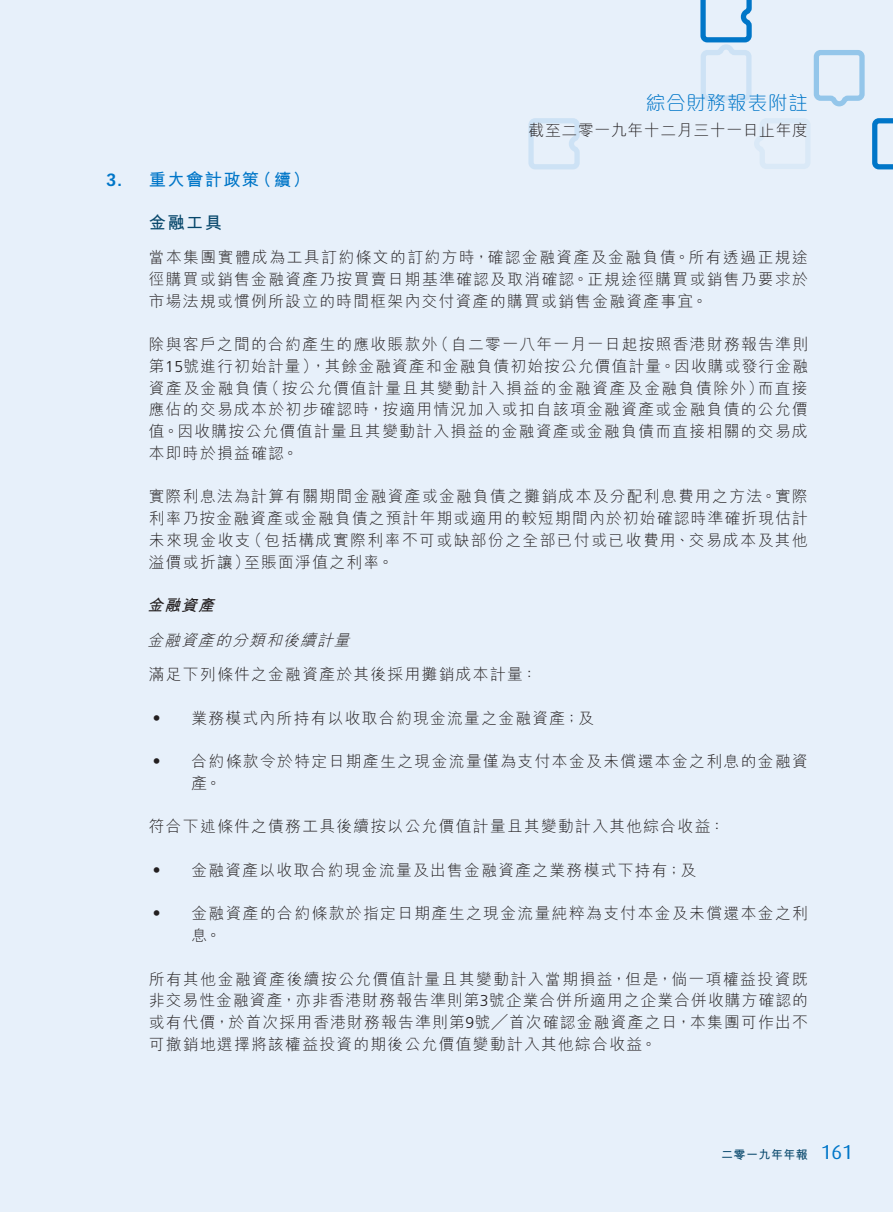
<style>
.page{position:relative;width:893px;height:1212px;background:#e7f0fa}
.page>*{position:absolute;margin:0;border:0;box-sizing:border-box;transform-origin:0 0}
.t1{font:300 19.5px "M Elle HK";letter-spacing:.045em;color:#0076c8}
.Heading_1{font:700 17.25px "M Hei HK";letter-spacing:.08em;color:#0076c8}
.Heading_2{font:700 17.25px "M Hei HK";color:#07476b}
.Body_Text{font:300 15.75px/21.8px "M Hei HK";letter-spacing:.085em;color:#231f20;text-align:justify}
.Body_Text-2{font:300 15.75px "M Hei HK";letter-spacing:.045em;color:#231f20}
.Heading_4{font:italic 300 15.75px "M Hei HK";color:#231f20}
.Heading_3{font:italic 700 15.75px "M Hei HK";color:#231f20}
.t2{font:700 12px "M Hei HK";letter-spacing:.04em;color:#07476b}
.s1{font-family:"Vectora LT Std"}
.s2{font-family:"Frutiger LT Std"}
.s3{font-family:"Dax";font-weight:400;font-size:20.25px;color:#0076c8}
</style>
<div class="page">
<svg style="left:813px;top:50px;width:52px;height:57px"></svg>
<svg style="left:872px;top:118px;width:21px;height:51px"></svg>
<svg style="left:700px;top:0;width:52px;height:101px"></svg>
<svg style="left:754px;top:118px;width:56px;height:51px"></svg>
<svg style="left:528px;top:118px;width:52px;height:51px"></svg>
<p class="t1" style="left:646px;top:93px;width:164px">綜合財務報表附註</p>
<p class="Body_Text-2" style="left:529px;top:122px;width:281px">截至二零一九年十二月三十一日止年度</p>
<p class="Heading_1" style="left:106px;top:167px;width:205px"><span class="s1">3.</span> 重大會計政策（續）</p>
<p class="Heading_2" style="left:149px;top:210px;width:75px">金融工具</p>
<p class="Body_Text" style="left:149px;top:246px;width:660px">當本集團實體成為工具訂約條文的訂約方時，確認金融資產及金融負債。所有透過正規途徑購買或銷售金融資產乃按買賣日期基準確認及取消確認。正規途徑購買或銷售乃要求於市場法規或慣例所設立的時間框架內交付資產的購買或銷售金融資產事宜。</p>
<p class="Body_Text" style="left:149px;top:333px;width:661px">除與客戶之間的合約產生的應收賬款外（自二零一八年一月一日起按照香港財務報告準則第<span class="s2">15</span>號進行初始計量），其餘金融資產和金融負債初始按公允價值計量。因收購或發行金融資產及金融負債（按公允價值計量且其變動計入損益的金融資產及金融負債除外）而直接應佔的交易成本於初步確認時，按適用情況加入或扣自該項金融資產或金融負債的公允價值。因收購按公允價值計量且其變動計入損益的金融資產或金融負債而直接相關的交易成本即時於損益確認。</p>
<p class="Body_Text" style="left:149px;top:485px;width:661px">實際利息法為計算有關期間金融資產或金融負債之攤銷成本及分配利息費用之方法。實際利率乃按金融資產或金融負債之預計年期或適用的較短期間內於初始確認時準確折現估計未來現金收支（包括構成實際利率不可或缺部份之全部已付或已收費用、交易成本及其他溢價或折讓）至賬面淨值之利率。</p>
<p class="Heading_3" style="left:147px;top:594px;width:74px">金融資產</p>
<p class="Heading_4" style="left:147px;top:632px;width:208px">金融資產的分類和後續計量</p>
<p class="Body_Text" style="left:149px;top:663px;width:390px">滿足下列條件之金融資產於其後採用攤銷成本計量：</p>
<p class="Body_Text" style="left:149px;top:707px;width:17px">‧</p>
<p class="Body_Text" style="left:191px;top:707px;width:404px">業務模式內所持有以收取合約現金流量之金融資產；及</p>
<p class="Body_Text" style="left:149px;top:750px;width:17px">‧</p>
<p class="Body_Text" style="left:191px;top:750px;width:618px">合約條款令於特定日期產生之現金流量僅為支付本金及未償還本金之利息的金融資產。</p>
<p class="Body_Text" style="left:149px;top:815px;width:577px">符合下述條件之債務工具後續按以公允價值計量且其變動計入其他綜合收益：</p>
<p class="Body_Text" style="left:149px;top:859px;width:17px">‧</p>
<p class="Body_Text" style="left:191px;top:859px;width:506px">金融資產以收取合約現金流量及出售金融資產之業務模式下持有；及</p>
<p class="Body_Text" style="left:149px;top:902px;width:17px">‧</p>
<p class="Body_Text" style="left:191px;top:902px;width:618px">金融資產的合約條款於指定日期產生之現金流量純粹為支付本金及未償還本金之利息。</p>
<p class="Body_Text" style="left:149px;top:968px;width:661px">所有其他金融資產後續按公允價值計量且其變動計入當期損益，但是，倘一項權益投資既非交易性金融資產，亦非香港財務報告準則第<span class="s2">3</span>號企業合併所適用之企業合併收購方確認的或有代價，於首次採用香港財務報告準則第<span class="s2">9</span>號╱首次確認金融資產之日，本集團可作出不可撤銷地選擇將該權益投資的期後公允價值變動計入其他綜合收益。</p>
<p class="t2" style="left:721px;top:1145px;width:133px">二零一九年年報 <span class="s3">161</span></p>
</div>
